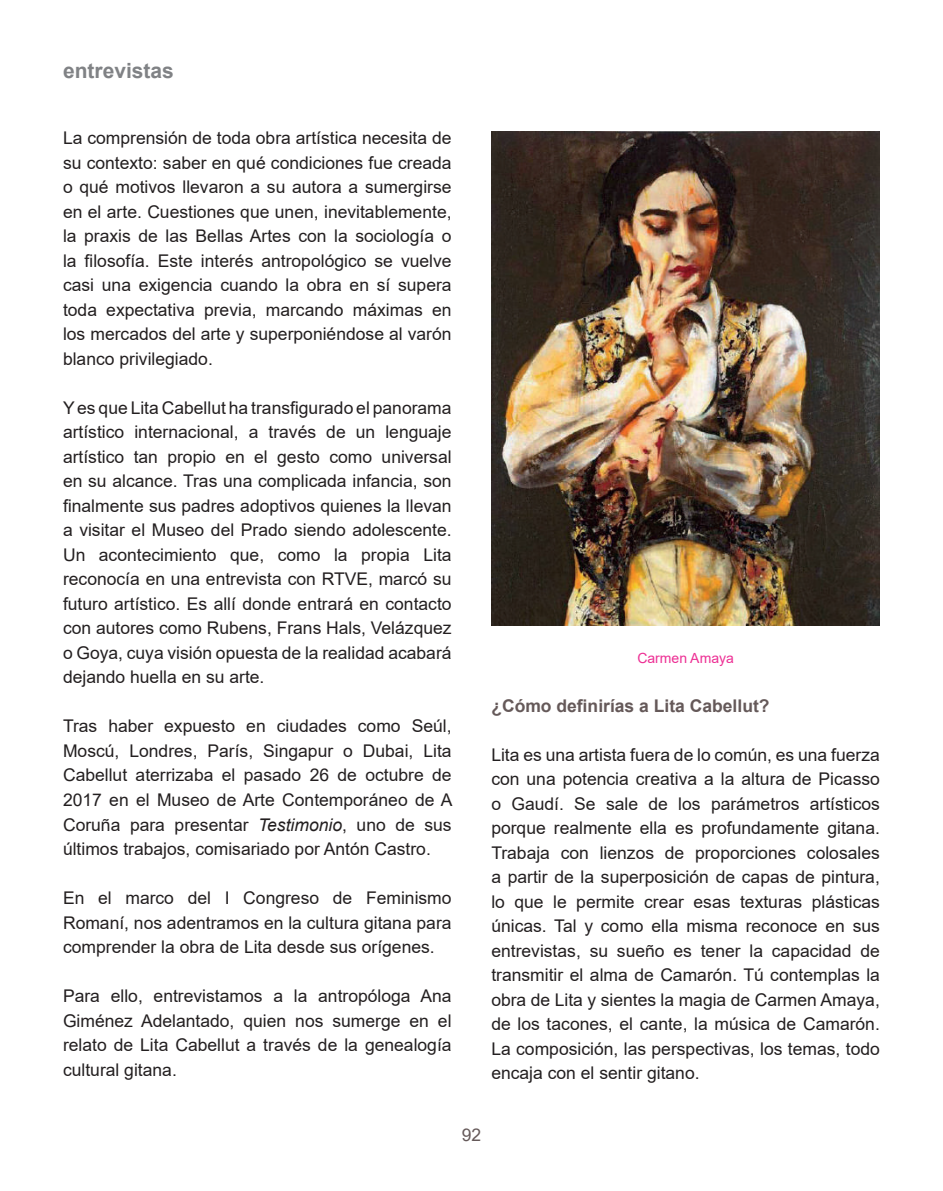
<style>
.page{position:relative;width:943px;height:1191px;background:#fff}
.page>*{position:absolute;margin:0;border:0;box-sizing:border-box;transform-origin:0 0}
.t1{font:700 21px "Arial";color:#808285}
.t2{font:17.5px/24.5px "Arial";color:#231f20;text-align:justify}
.t3{font:700 17.5px "Arial";color:#655959}
.t4{font:17.5px "Arial";color:#655959}
.t5{font:14px "Arial";color:#ed2f94}
.s1{font-style:italic}
</style>
<div class="page">
<img style="left:491px;top:131px;width:389px;height:494px">
<p class="t1" style="left:63px;top:56px;width:112px">entrevistas</p>
<p class="t2" style="left:63px;top:126px;width:390px">La comprensión de toda obra artística necesita de su contexto: saber en qué condiciones fue creada o qué motivos llevaron a su autora a sumergirse en el arte. Cuestiones que unen, inevitablemente, la praxis de las Bellas Artes con la sociología o la filosofía. Este interés antropológico se vuelve casi una exigencia cuando la obra en sí supera toda expectativa previa, marcando máximas en los mercados del arte y superponiéndose al varón blanco privilegiado.</p>
<p class="t2" style="left:63px;top:395px;width:390px">Y es que Lita Cabellut ha transfigurado el panorama artístico internacional, a través de un lenguaje artístico tan propio en el gesto como universal en su alcance. Tras una complicada infancia, son finalmente sus padres adoptivos quienes la llevan a visitar el Museo del Prado siendo adolescente.<br>Un acontecimiento que, como la propia Lita reconocía en una entrevista con RTVE, marcó su futuro artístico. Es allí donde entrará en contacto con autores como Rubens, Frans Hals, Velázquez o Goya, cuya visión opuesta de la realidad acabará dejando huella en su arte.</p>
<p class="t2" style="left:63px;top:714px;width:391px">Tras haber expuesto en ciudades como Seúl, Moscú, Londres, París, Singapur o Dubai, Lita Cabellut aterrizaba el pasado 26 de octubre de 2017 en el Museo de Arte Contemporáneo de A Coruña para presentar <span class="s1">Testimonio</span>, uno de sus últimos trabajos, comisariado por Antón Castro.</p>
<p class="t2" style="left:63px;top:885px;width:390px">En el marco del I Congreso de Feminismo Romaní, nos adentramos en la cultura gitana para comprender la obra de Lita desde sus orígenes.</p>
<p class="t2" style="left:63px;top:983px;width:390px">Para ello, entrevistamos a la antropóloga Ana Giménez Adelantado, quien nos sumerge en el relato de Lita Cabellut a través de la genealogía cultural gitana.</p>
<p class="t5" style="left:637px;top:648px;width:98px">Carmen Amaya</p>
<p class="t3" style="left:491px;top:693px;width:280px">¿Cómo definirías a Lita Cabellut?</p>
<p class="t2" style="left:491px;top:742px;width:390px">Lita es una artista fuera de lo común, es una fuerza con una potencia creativa a la altura de Picasso o Gaudí. Se sale de los parámetros artísticos porque realmente ella es profundamente gitana.<br>Trabaja con lienzos de proporciones colosales a partir de la superposición de capas de pintura, lo que le permite crear esas texturas plásticas únicas. Tal y como ella misma reconoce en sus entrevistas, su sueño es tener la capacidad de transmitir el alma de Camarón. Tú contemplas la obra de Lita y sientes la magia de Carmen Amaya, de los tacones, el cante, la música de Camarón.<br>La composición, las perspectivas, los temas, todo encaja con el sentir gitano.</p>
<p class="t4" style="left:462px;top:1122px;width:21px">92</p>
</div>
